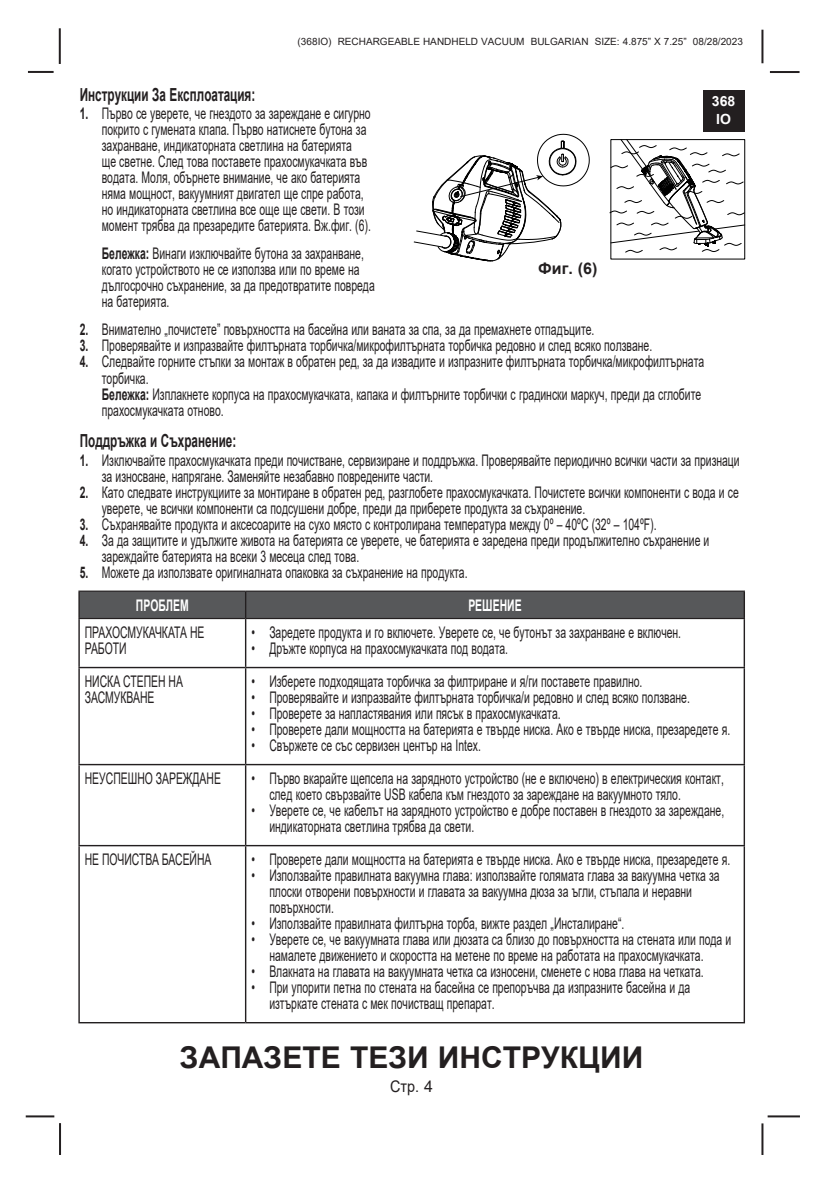
<style>
.page{position:relative;width:836px;height:1191px;background:#fff}
.page>*{position:absolute;margin:0;border:0;box-sizing:border-box;transform-origin:0 0}
.t1{font:700 30px "Arial";color:#231f20}
.t2{font:700 18px "Arial";color:#231f20;scale:.65 1}
.t3{font:16px/16px "Arial";color:#231f20;scale:.65 1}
.t4{font:700 16px "Arial";color:#fff;scale:.65 1}
.t5{font:700 16px "Arial";color:#231f20}
.t6{font:16px "Arial";color:#231f20;scale:.9 1}
.t7{font:700 14px/18px "Arial";color:#fff;text-align:center}
.t8{font:10px "Arial";color:#231f20}
.s1{font-weight:700}
</style>
<div class="page">
<hr style="left:767px;top:1115px;width:32px;height:2px;background:#231f20">
<hr style="left:769px;top:71px;width:30px;height:2px;background:#231f20">
<hr style="left:761px;top:30px;width:2px;height:33px;background:#231f20">
<hr style="left:761px;top:1123px;width:2px;height:32px;background:#231f20">
<hr style="left:28px;top:71px;width:26px;height:2px;background:#231f20">
<hr style="left:59px;top:28px;width:2px;height:36px;background:#231f20">
<hr style="left:59px;top:1123px;width:2px;height:32px;background:#231f20">
<hr style="left:26px;top:1115px;width:28px;height:2px;background:#231f20">
<hr style="left:78px;top:619px;width:2px;height:48px;background:#231f20">
<hr style="left:245px;top:619px;width:1px;height:48px;background:#231f20">
<hr style="left:743px;top:619px;width:1px;height:48px;background:#231f20">
<hr style="left:78px;top:667px;width:167px;height:1px;background:#231f20">
<hr style="left:78px;top:668px;width:2px;height:96px;background:#231f20">
<hr style="left:245px;top:667px;width:499px;height:1px;background:#231f20">
<hr style="left:245px;top:668px;width:1px;height:96px;background:#231f20">
<hr style="left:743px;top:668px;width:1px;height:96px;background:#231f20">
<hr style="left:78px;top:764px;width:167px;height:1px;background:#231f20">
<hr style="left:78px;top:765px;width:2px;height:80px;background:#231f20">
<hr style="left:245px;top:764px;width:499px;height:1px;background:#231f20">
<hr style="left:245px;top:765px;width:1px;height:80px;background:#231f20">
<hr style="left:743px;top:765px;width:1px;height:80px;background:#231f20">
<hr style="left:78px;top:845px;width:167px;height:1px;background:#231f20">
<hr style="left:78px;top:846px;width:2px;height:176px;background:#231f20">
<hr style="left:245px;top:845px;width:499px;height:1px;background:#231f20">
<hr style="left:245px;top:846px;width:1px;height:176px;background:#231f20">
<hr style="left:743px;top:846px;width:1px;height:176px;background:#231f20">
<hr style="left:78px;top:1022px;width:167px;height:1px;background:#231f20">
<hr style="left:245px;top:1022px;width:499px;height:1px;background:#231f20">
<hr style="left:78px;top:592px;width:2px;height:26px;background:#231f20">
<hr style="left:78px;top:590px;width:167px;height:2px;background:#231f20">
<hr style="left:245px;top:590px;width:499px;height:2px;background:#231f20">
<div style="left:79px;top:591px;width:665px;height:27px;background:#57585a"></div>
<hr style="left:78px;top:618px;width:167px;height:1px;background:#231f20">
<hr style="left:245px;top:618px;width:499px;height:1px;background:#231f20">
<svg style="left:609px;top:90px;width:136px;height:170px"></svg>
<svg style="left:413px;top:134px;width:176px;height:127px"></svg>
<p class="t8" style="left:297px;top:35px;width:446px">(368IO) RECHARGEABLE HANDHELD VACUUM BULGARIAN SIZE: 4.875” X 7.25” 08/28/2023</p>
<p class="t2" style="left:80px;top:82px;width:271px">Инструкции За Експлоатация:</p>
<p class="t3" style="left:80px;top:106px;width:449px"><span class="s1">1.</span> Първо се уверете, че гнездото за зареждане е сигурно</p>
<p class="t3" style="left:102px;top:122px;width:408px">покрито с гумената клапа. Първо натиснете бутона за</p>
<p class="t3" style="left:102px;top:138px;width:386px">захранване, индикаторната светлина на батерията</p>
<p class="t3" style="left:102px;top:154px;width:410px">ще светне. След това поставете прахосмукачката във</p>
<p class="t3" style="left:102px;top:170px;width:399px">водата. Моля, обърнете внимание, че ако батерията</p>
<p class="t3" style="left:102px;top:186px;width:404px">няма мощност, вакуумният двигател ще спре работа,</p>
<p class="t3" style="left:102px;top:202px;width:406px">но индикаторната светлина все още ще свети. В този</p>
<p class="t3" style="left:102px;top:218px;width:415px">момент трябва да презаредите батерията. Вж.фиг. (6).</p>
<p class="t3" style="left:102px;top:246px;width:404px"><span class="s1">Бележка:</span> Винаги изключвайте бутона за захранване,</p>
<p class="t3" style="left:102px;top:262px;width:398px">когато устройството не се използва или по време на</p>
<p class="t3" style="left:102px;top:278px;width:421px">дългосрочно съхранение, за да предотвратите повреда</p>
<p class="t3" style="left:102px;top:294px;width:106px">на батерията.</p>
<p class="t3" style="left:80px;top:322px;width:793px"><span class="s1">2.</span> Внимателно „почистете” повърхността на басейна или ваната за спа, за да премахнете отпадъците.</p>
<p class="t3" style="left:80px;top:338px;width:882px"><span class="s1">3.</span> Проверявайте и изпразвайте филтърната торбичка/микрофилтърната торбичка редовно и след всяко ползване.</p>
<p class="t3" style="left:80px;top:354px;width:961px"><span class="s1">4.</span> Следвайте горните стъпки за монтаж в обратен ред, за да извадите и изпразните филтърната торбичка/микрофилтърната</p>
<p class="t3" style="left:102px;top:370px;width:73px">торбичка.</p>
<p class="t3" style="left:102px;top:386px;width:923px"><span class="s1">Бележка:</span> Изплакнете корпуса на прахосмукачката, капака и филтърните торбички с градински маркуч, преди да сглобите</p>
<p class="t3" style="left:102px;top:402px;width:189px">прахосмукачката отново.</p>
<p class="t2" style="left:80px;top:428px;width:242px">Поддръжка и Съхранение:</p>
<p class="t3" style="left:80px;top:452px;width:1016px"><span class="s1">1.</span> Изключвайте прахосмукачката преди почистване, сервизиране и поддръжка. Проверявайте периодично всички части за признаци</p>
<p class="t3" style="left:102px;top:468px;width:511px">за износване, напрягане. Заменяйте незабавно повредените части.</p>
<p class="t3" style="left:80px;top:484px;width:1014px"><span class="s1">2.</span> Като следвате инструкциите за монтиране в обратен ред, разглобете прахосмукачката. Почистете всички компоненти с вода и се</p>
<p class="t3" style="left:102px;top:500px;width:745px">уверете, че всички компоненти са подсушени добре, преди да приберете продукта за съхранение.</p>
<p class="t3" style="left:80px;top:516px;width:888px"><span class="s1">3.</span> Съхранявайте продукта и аксесоарите на сухо място с контролирана температура между 0º – 40ºC (32º – 104ºF).</p>
<p class="t3" style="left:80px;top:532px;width:969px"><span class="s1">4.</span> За да защитите и удължите живота на батерията се уверете, че батерията е заредена преди продължително съхранение и</p>
<p class="t3" style="left:102px;top:548px;width:397px">зареждайте батерията на всеки 3 месеца след това.</p>
<p class="t3" style="left:80px;top:564px;width:598px"><span class="s1">5.</span> Можете да използвате оригиналната опаковка за съхранение на продукта.</p>
<p class="t4" style="left:136px;top:593px;width:83px">ПРОБЛЕМ</p>
<p class="t4" style="left:468px;top:593px;width:83px">РЕШЕНИЕ</p>
<p class="t3" style="left:85px;top:624px;width:185px">ПРАХОСМУКАЧКАТА НЕ<br>РАБОТИ</p>
<p class="t3" style="left:251px;top:624px;width:662px">• Заредете продукта и го включете. Уверете се, че бутонът за захранване е включен.</p>
<p class="t7" style="left:711px;top:92px;width:25px">368<br>IO</p>
<p class="t5" style="left:538px;top:257px;width:61px">Фиг. (6)</p>
<p class="t3" style="left:251px;top:640px;width:396px">• Дръжте корпуса на прахосмукачката под водата.</p>
<p class="t3" style="left:85px;top:673px;width:152px">НИСКА СТЕПЕН НА</p>
<p class="t3" style="left:85px;top:689px;width:109px">ЗАСМУКВАНЕ</p>
<p class="t3" style="left:251px;top:673px;width:603px">• Изберете подходящата торбичка за филтриране и я/ги поставете правилно.</p>
<p class="t3" style="left:251px;top:689px;width:676px">• Проверявайте и изпразвайте филтърната торбичка/и редовно и след всяко ползване.</p>
<p class="t3" style="left:251px;top:705px;width:477px">• Проверете за напластявания или пясък в прахосмукачката.</p>
<p class="t3" style="left:251px;top:721px;width:738px">• Проверете дали мощността на батерията е твърде ниска. Ако е твърде ниска, презаредете я.</p>
<p class="t3" style="left:251px;top:737px;width:354px">• Свържете се със сервизен център на Intex.</p>
<p class="t3" style="left:85px;top:770px;width:211px">НЕУСПЕШНО ЗАРЕЖДАНЕ</p>
<p class="t3" style="left:251px;top:770px;width:728px">• Първо вкарайте щепсела на зарядното устройство (не е включено) в електрическия контакт,</p>
<p class="t3" style="left:269px;top:786px;width:634px">след което свързвайте USB кабела към гнездото за зареждане на вакуумното тяло.</p>
<p class="t3" style="left:251px;top:802px;width:728px">• Уверете се, че кабелът на зарядното устройство е добре поставен в гнездото за зареждане,</p>
<p class="t3" style="left:269px;top:818px;width:317px">индикаторната светлина трябва да свети.</p>
<p class="t3" style="left:85px;top:851px;width:196px">НЕ ПОЧИСТВА БАСЕЙНА</p>
<p class="t3" style="left:251px;top:851px;width:738px">• Проверете дали мощността на батерията е твърде ниска. Ако е твърде ниска, презаредете я.</p>
<p class="t3" style="left:251px;top:867px;width:721px">• Използвайте правилната вакуумна глава: използвайте голямата глава за вакуумна четка за</p>
<p class="t3" style="left:269px;top:883px;width:651px">плоски отворени повърхности и главата за вакуумна дюза за ъгли, стъпала и неравни</p>
<p class="t3" style="left:269px;top:899px;width:101px">повърхности.</p>
<p class="t3" style="left:251px;top:915px;width:575px">• Използвайте правилната филтърна торба, вижте раздел „Инсталиране“.</p>
<p class="t3" style="left:251px;top:931px;width:739px">• Уверете се, че вакуумната глава или дюзата са близо до повърхността на стената или пода и</p>
<p class="t3" style="left:269px;top:947px;width:669px">намалете движението и скоростта на метене по време на работата на прахосмукачката.</p>
<p class="t3" style="left:251px;top:963px;width:697px">• Влакната на главата на вакуумната четка са износени, сменете с нова глава на четката.</p>
<p class="t3" style="left:251px;top:979px;width:676px">• При упорити петна по стената на басейна се препоръчва да изпразните басейна и да</p>
<p class="t3" style="left:269px;top:995px;width:348px">изтъркате стената с мек почистващ препарат.</p>
<h1 class="t1" style="left:180px;top:1036px;width:465px">ЗАПАЗЕТЕ ТЕЗИ ИНСТРУКЦИИ</h1>
<p class="t6" style="left:390px;top:1075px;width:49px">Стр. 4</p>
</div>
